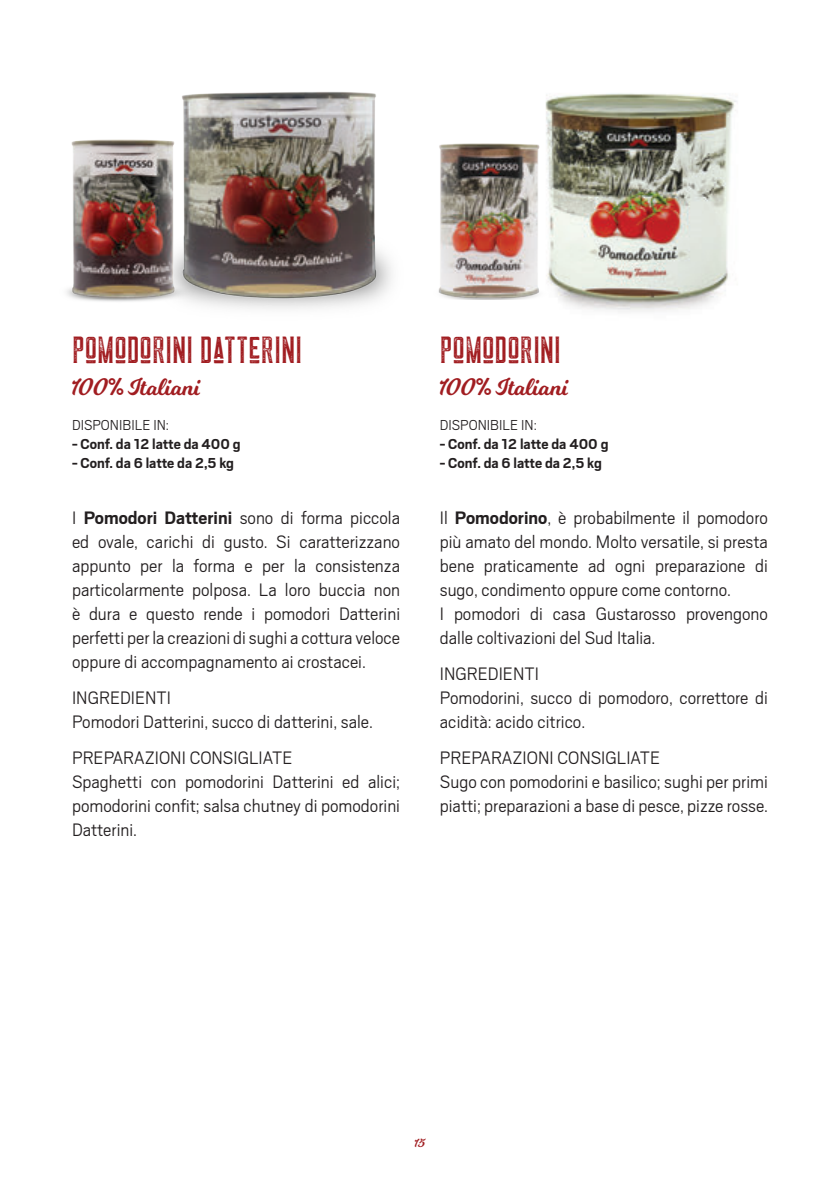
<style>
.page{position:relative;width:840px;height:1191px;background:#fff}
.page>*{position:absolute;margin:0;border:0;box-sizing:border-box;transform-origin:0 0}
.t1{font:38px "The Farmer Textured Vintage";color:#a11d21}
.t2{font:24px "Milkshake";color:#a11d21}
.t3{font:300 20px/24px "Scout";color:#231f20;text-align:justify}
.t4{font:700 16px "Scout";color:#231f20}
.t5{font:300 16px "Scout";color:#231f20}
.t6{font:12px "Milkshake";color:#a11d21}
.s1{font-weight:700}
</style>
<div class="page">
<img style="left:182px;top:92px;width:210px;height:217px">
<img style="left:545px;top:93px;width:192px;height:219px">
<img style="left:66px;top:129px;width:136px;height:180px">
<img style="left:438px;top:141px;width:112px;height:158px">
<p class="t1" style="left:72px;top:334px;width:231px">POMODORINI DATTERINI</p>
<p class="t2" style="left:72px;top:369px;width:130px">100% Italiani</p>
<p class="t5" style="left:72px;top:414px;width:98px">DISPONIBILE IN:</p>
<p class="t4" style="left:72px;top:433px;width:170px">- Conf. da 12 latte da 400 g</p>
<p class="t4" style="left:72px;top:453px;width:163px">- Conf. da 6 latte da 2,5 kg</p>
<p class="t3" style="left:72px;top:504px;width:329px">I <span class="s1">Pomodori Datterini</span> sono di forma piccola ed ovale, carichi di gusto. Si caratterizzano appunto per la forma e per la consistenza particolarmente polposa. La loro buccia non è dura e questo rende i pomodori Datterini perfetti per la creazioni di sughi a cottura veloce oppure di accompagnamento ai crostacei.</p>
<p class="t3" style="left:72px;top:684px;width:100px">INGREDIENTI</p>
<p class="t3" style="left:72px;top:708px;width:302px">Pomodori Datterini, succo di datterini, sale.</p>
<p class="t3" style="left:72px;top:744px;width:222px">PREPARAZIONI CONSIGLIATE</p>
<p class="t3" style="left:72px;top:768px;width:329px">Spaghetti con pomodorini Datterini ed alici; pomodorini confit; salsa chutney di pomodorini Datterini.</p>
<p class="t1" style="left:439px;top:334px;width:122px">POMODORINI</p>
<p class="t2" style="left:439px;top:369px;width:130px">100% Italiani</p>
<p class="t5" style="left:439px;top:414px;width:98px">DISPONIBILE IN:</p>
<p class="t4" style="left:439px;top:433px;width:170px">- Conf. da 12 latte da 400 g</p>
<p class="t4" style="left:439px;top:453px;width:163px">- Conf. da 6 latte da 2,5 kg</p>
<p class="t3" style="left:439px;top:504px;width:329px">Il <span class="s1">Pomodorino</span>, è probabilmente il pomodoro più amato del mondo. Molto versatile, si presta bene praticamente ad ogni preparazione di sugo, condimento oppure come contorno.</p>
<p class="t3" style="left:439px;top:600px;width:329px">I pomodori di casa Gustarosso provengono dalle coltivazioni del Sud Italia.</p>
<p class="t3" style="left:439px;top:660px;width:100px">INGREDIENTI</p>
<p class="t3" style="left:439px;top:684px;width:329px">Pomodorini, succo di pomodoro, correttore di acidità: acido citrico.</p>
<p class="t3" style="left:439px;top:744px;width:222px">PREPARAZIONI CONSIGLIATE</p>
<p class="t3" style="left:439px;top:768px;width:329px">Sugo con pomodorini e basilico; sughi per primi piatti; preparazioni a base di pesce, pizze rosse.</p>
<p class="t6" style="left:414px;top:1134px;width:12px">15</p>
</div>
